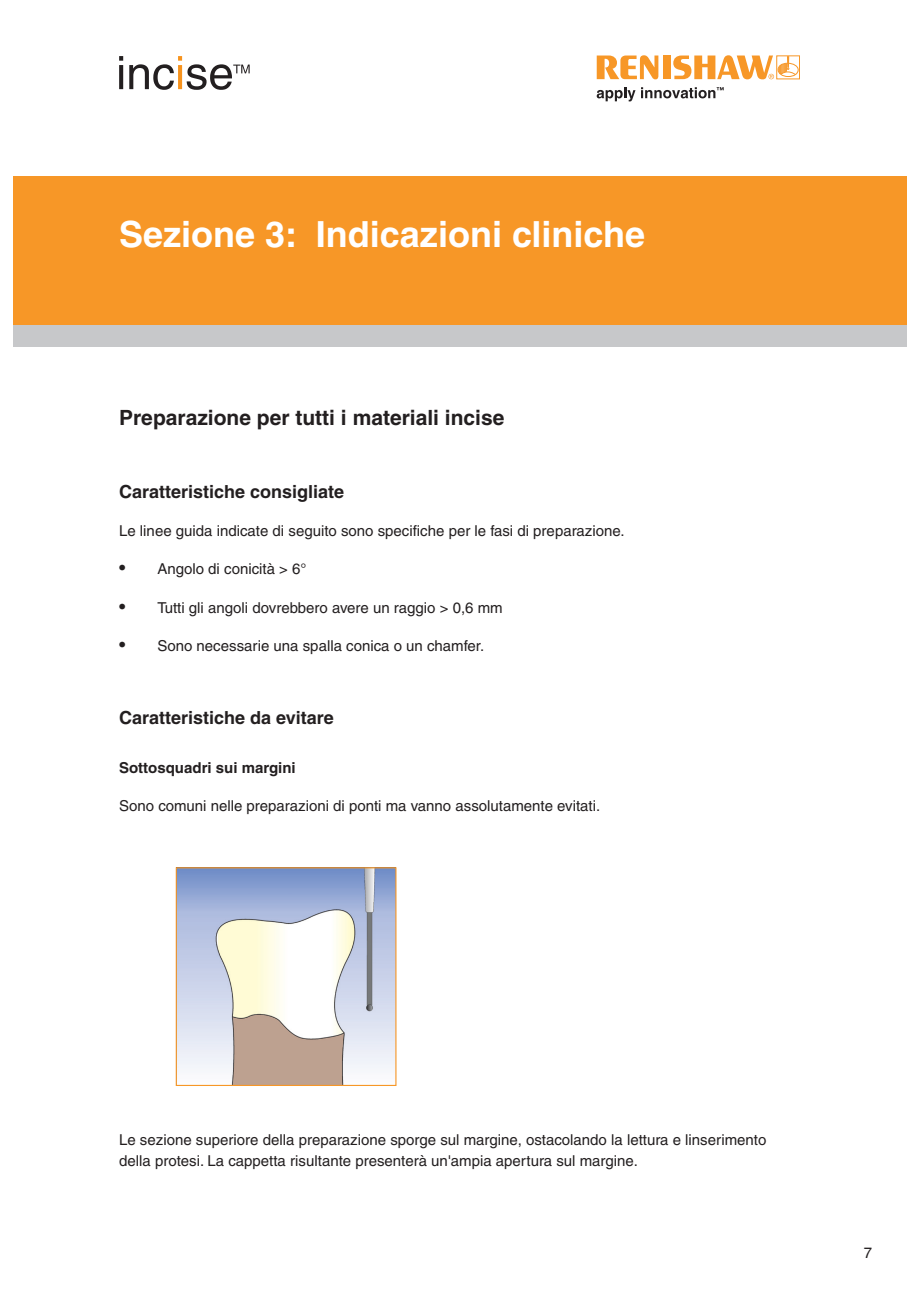
<style>
.page{position:relative;width:919px;height:1289px;background:#fff}
.page>*{position:absolute;margin:0;border:0;box-sizing:border-box;transform-origin:0 0}
.t1{font:700 36px "Helvetica";color:#fff}
.t2{font:700 21px "Helvetica";color:#231f20}
.t3{font:700 18px "Helvetica";color:#231f20}
.t4{font:15px/21px "Helvetica";color:#231f20}
.t5{font:700 15px "Helvetica";color:#231f20}
.s1{font-size:18px}
</style>
<div class="page">
<div style="left:13px;top:325px;width:893px;height:22px;background:#c7c8ca"></div>
<div style="left:13px;top:176px;width:893px;height:149px;background:#f79727"></div>
<svg style="left:596px;top:55px;width:62px;height:24px"></svg>
<div style="left:662px;top:55px;width:8px;height:24px;background:#f79727"></div>
<svg style="left:596px;top:87px;width:39px;height:14px"></svg>
<div style="left:777px;top:63px;width:21px;height:14px;border:1px solid #f79727;border-radius:50%"></div>
<svg style="left:673px;top:55px;width:122px;height:24px"></svg>
<svg style="left:641px;top:87px;width:82px;height:11px"></svg>
<svg style="left:119px;top:56px;width:131px;height:34px"></svg>
<img style="left:178px;top:869px;width:216px;height:214px">
<div style="left:176px;top:867px;width:220px;height:218px;border:1px solid #f79727"></div>
<h1 class="t1" style="left:119px;top:212px;width:527px">Sezione 3: Indicazioni cliniche</h1>
<h2 class="t2" style="left:119px;top:404px;width:387px">Preparazione per tutti i materiali incise</h2>
<p class="t3" style="left:119px;top:481px;width:226px">Caratteristiche consigliate</p>
<p class="t4" style="left:119px;top:520px;width:507px">Le linee guida indicate di seguito sono specifiche per le fasi di preparazione.</p>
<p class="t4" style="left:119px;top:558px;width:189px"><span class="s1">•</span> Angolo di conicità &gt; 6°</p>
<p class="t4" style="left:119px;top:596px;width:385px"><span class="s1">•</span> Tutti gli angoli dovrebbero avere un raggio &gt; 0,6 mm</p>
<p class="t4" style="left:119px;top:634px;width:366px"><span class="s1">•</span> Sono necessarie una spalla conica o un chamfer.</p>
<p class="t3" style="left:119px;top:707px;width:216px">Caratteristiche da evitare</p>
<p class="t5" style="left:119px;top:758px;width:178px">Sottosquadri sui margini</p>
<p class="t4" style="left:119px;top:794px;width:482px">Sono comuni nelle preparazioni di ponti ma vanno assolutamente evitati.</p>
<p class="t4" style="left:119px;top:1129px;width:648px">Le sezione superiore della preparazione sporge sul margine, ostacolando la lettura e linserimento della protesi. La cappetta risultante presenterà un'ampia apertura sul margine.</p>
<p class="t4" style="left:863px;top:1242px;width:10px">7</p>
</div>
